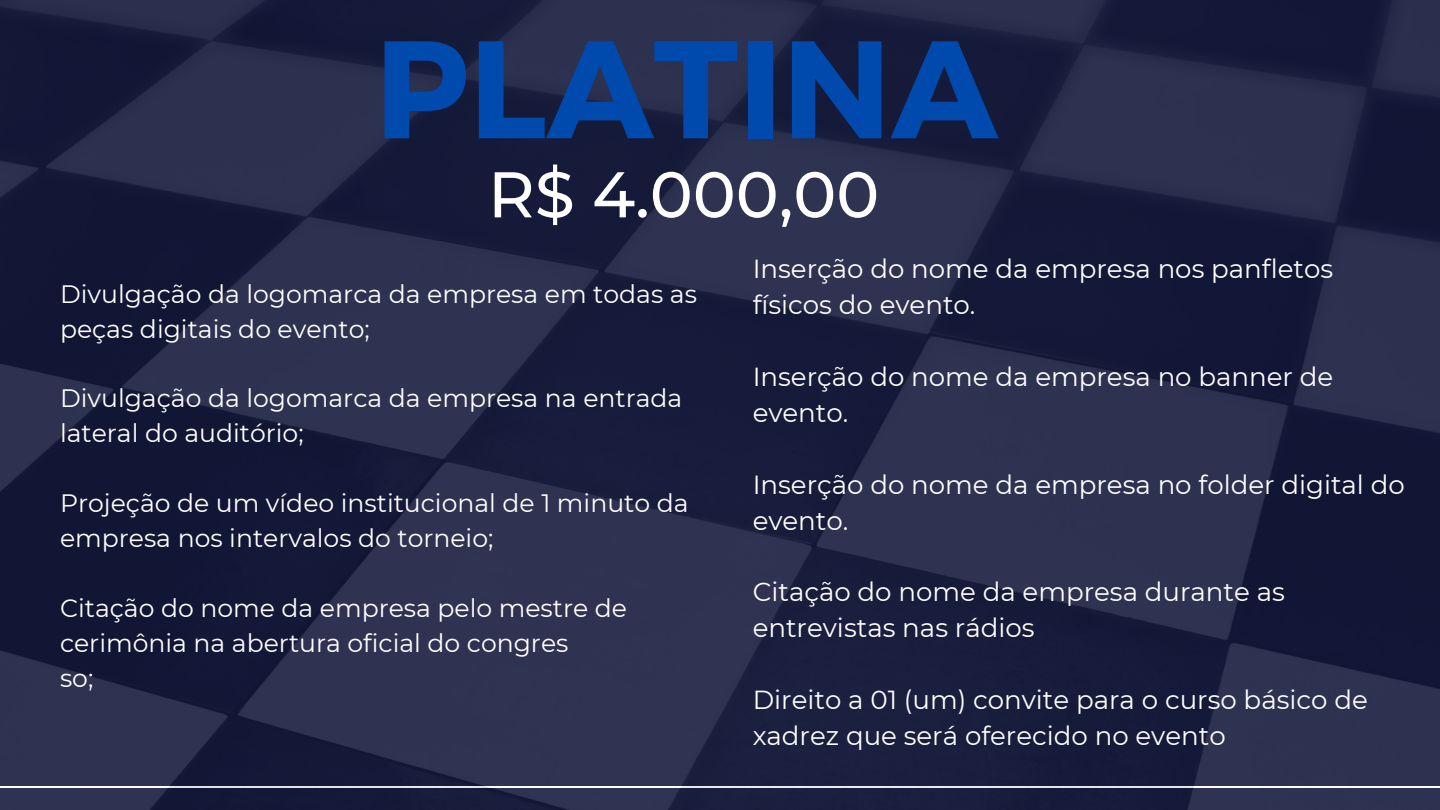
<style>
.page{position:relative;width:1440px;height:810px;background:#fff}
.page>*{position:absolute;margin:0;border:0;box-sizing:border-box;transform-origin:0 0}
.t1{font:700 138.6px "Montserrat";color:#004aad}
.t2{font:500 64.4px "Montserrat";color:#fff}
.t3{font:26.1px/36px "Montserrat";color:#fff}
.t4{font:25.1px/34.9px "Montserrat";color:#fff}
</style>
<div class="page">
<img style="left:0;top:0;width:1440px;height:810px">
<p class="t1" style="left:375px;top:-1px;width:625px">PLATINA</p>
<p class="t2" style="left:488px;top:155px;width:393px">R$ 4.000,00</p>
<p class="t4" style="left:60px;top:276px;width:638px">Divulgação da logomarca da empresa em todas as peças digitais do evento;</p>
<p class="t4" style="left:60px;top:381px;width:624px">Divulgação da logomarca da empresa na entrada lateral do auditório;</p>
<p class="t4" style="left:60px;top:486px;width:630px">Projeção de um vídeo institucional de 1 minuto da empresa nos intervalos do torneio;</p>
<p class="t4" style="left:60px;top:590px;width:569px">Citação do nome da empresa pelo mestre de cerimônia na abertura oficial do congres</p>
<p class="t4" style="left:60px;top:660px;width:35px">so;</p>
<p class="t3" style="left:753px;top:251px;width:582px">Inserção do nome da empresa nos panfletos físicos do evento.</p>
<p class="t3" style="left:753px;top:358px;width:582px">Inserção do nome da empresa no banner de evento.</p>
<p class="t3" style="left:753px;top:466px;width:654px">Inserção do nome da empresa no folder digital do evento.</p>
<p class="t3" style="left:753px;top:574px;width:534px">Citação do nome da empresa durante as entrevistas nas rádios</p>
<p class="t3" style="left:753px;top:682px;width:617px">Direito a 01 (um) convite para o curso básico de xadrez que será oferecido no evento</p>
</div>
